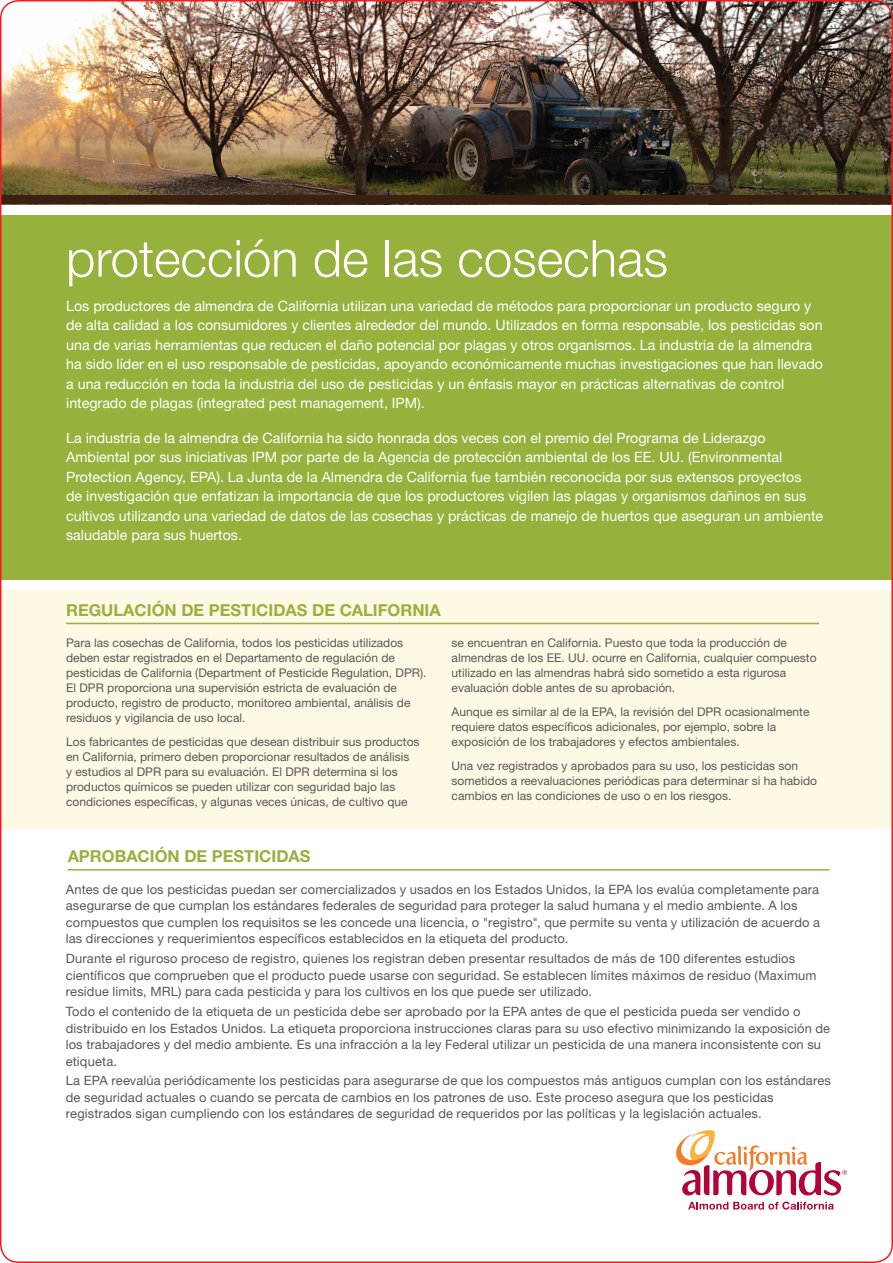
<style>
.page{position:relative;width:893px;height:1263px;background:#fff}
.page>*{position:absolute;margin:0;border:0;box-sizing:border-box;transform-origin:0 0}
.t1{font:300 51px "Helvetica Neue";color:#fff}
.t2{font:700 16.5px "Helvetica Neue";color:#96b13c}
.t3{font:14.25px/19.5px "Helvetica Neue";color:#fff}
.t4{font:12.9px/16.5px "Helvetica Neue";letter-spacing:.01em;color:#57585a}
.t5{font:12px/15px "Helvetica Neue";color:#57585a}
</style>
<div class="page">
<div style="left:0;top:590px;width:893px;height:238px;background:#fef9e5"></div>
<hr style="left:66px;top:623px;width:753px;height:1px;background:#96b13c">
<img style="left:0;top:0;width:893px;height:196px">
<div style="left:0;top:215px;width:893px;height:365px;background:#96b13c"></div>
<svg style="left:688px;top:1201px;width:145px;height:8px"></svg>
<svg style="left:676px;top:1130px;width:171px;height:65px"></svg>
<div style="left:0;top:196px;width:893px;height:8px;background:#3a2111"></div>
<hr style="left:68px;top:869px;width:761px;height:1px;background:#96b13c">
<p class="t1" style="left:66px;top:227px;width:603px">protección de las cosechas</p>
<p class="t3" style="left:66px;top:295px;width:758px">Los productores de almendra de California utilizan una variedad de métodos para proporcionar un producto seguro y de alta calidad a los consumidores y clientes alrededor del mundo. Utilizados en forma responsable, los pesticidas son una de varias herramientas que reducen el daño potencial por plagas y otros organismos. La industria de la almendra ha sido líder en el uso responsable de pesticidas, apoyando económicamente muchas investigaciones que han llevado a una reducción en toda la industria del uso de pesticidas y un énfasis mayor en prácticas alternativas de control integrado de plagas (integrated pest management, IPM).</p>
<p class="t3" style="left:66px;top:427px;width:759px">La industria de la almendra de California ha sido honrada dos veces con el premio del Programa de Liderazgo Ambiental por sus iniciativas IPM por parte de la Agencia de protección ambiental de los EE. UU. (Environmental Protection Agency, EPA). La Junta de la Almendra de California fue también reconocida por sus extensos proyectos<br>de investigación que enfatizan la importancia de que los productores vigilen las plagas y organismos dañinos en sus cultivos utilizando una variedad de datos de las cosechas y prácticas de manejo de huertos que aseguran un ambiente saludable para sus huertos.</p>
<p class="t2" style="left:66px;top:600px;width:376px">REGULACIÓN DE PESTICIDAS DE CALIFORNIA</p>
<p class="t5" style="left:66px;top:635px;width:362px">Para las cosechas de California, todos los pesticidas utilizados deben estar registrados en el Departamento de regulación de pesticidas de California (Department of Pesticide Regulation, DPR).<br>El DPR proporciona una supervisión estricta de evaluación de producto, registro de producto, monitoreo ambiental, análisis de residuos y vigilancia de uso local.</p>
<p class="t5" style="left:66px;top:734px;width:355px">Los fabricantes de pesticidas que desean distribuir sus productos en California, primero deben proporcionar resultados de análisis<br>y estudios al DPR para su evaluación. El DPR determina si los productos químicos se pueden utilizar con seguridad bajo las condiciones específicas, y algunas veces únicas, de cultivo que</p>
<p class="t5" style="left:452px;top:635px;width:366px">se encuentran en California. Puesto que toda la producción de almendras de los EE. UU. ocurre en California, cualquier compuesto utilizado en las almendras habrá sido sometido a esta rigurosa evaluación doble antes de su aprobación.</p>
<p class="t5" style="left:452px;top:704px;width:359px">Aunque es similar al de la EPA, la revisión del DPR ocasionalmente requiere datos específicos adicionales, por ejemplo, sobre la exposición de los trabajadores y efectos ambientales.</p>
<p class="t5" style="left:452px;top:758px;width:367px">Una vez registrados y aprobados para su uso, los pesticidas son sometidos a reevaluaciones periódicas para determinar si ha habido cambios en las condiciones de uso o en los riesgos.</p>
<p class="t2" style="left:68px;top:846px;width:244px">APROBACIÓN DE PESTICIDAS</p>
<p class="t4" style="left:66px;top:881px;width:756px">Antes de que los pesticidas puedan ser comercializados y usados en los Estados Unidos, la EPA los evalúa completamente para asegurarse de que cumplan los estándares federales de seguridad para proteger la salud humana y el medio ambiente. A los compuestos que cumplen los requisitos se les concede una licencia, o "registro", que permite su venta y utilización de acuerdo a las direcciones y requerimientos específicos establecidos en la etiqueta del producto.</p>
<p class="t4" style="left:66px;top:950px;width:752px">Durante el riguroso proceso de registro, quienes los registran deben presentar resultados de más de 100 diferentes estudios científicos que comprueben que el producto puede usarse con seguridad. Se establecen límites máximos de residuo (Maximum residue limits, MRL) para cada pesticida y para los cultivos en los que puede ser utilizado.</p>
<p class="t4" style="left:66px;top:1003px;width:766px">Todo el contenido de la etiqueta de un pesticida debe ser aprobado por la EPA antes de que el pesticida pueda ser vendido o distribuido en los Estados Unidos. La etiqueta proporciona instrucciones claras para su uso efectivo minimizando la exposición de los trabajadores y del medio ambiente. Es una infracción a la ley Federal utilizar un pesticida de una manera inconsistente con su etiqueta.</p>
<p class="t4" style="left:66px;top:1072px;width:767px">La EPA reevalúa periódicamente los pesticidas para asegurarse de que los compuestos más antiguos cumplan con los estándares de seguridad actuales o cuando se percata de cambios en los patrones de uso. Este proceso asegura que los pesticidas registrados sigan cumpliendo con los estándares de seguridad de requeridos por las políticas y la legislación actuales.</p>
</div>
